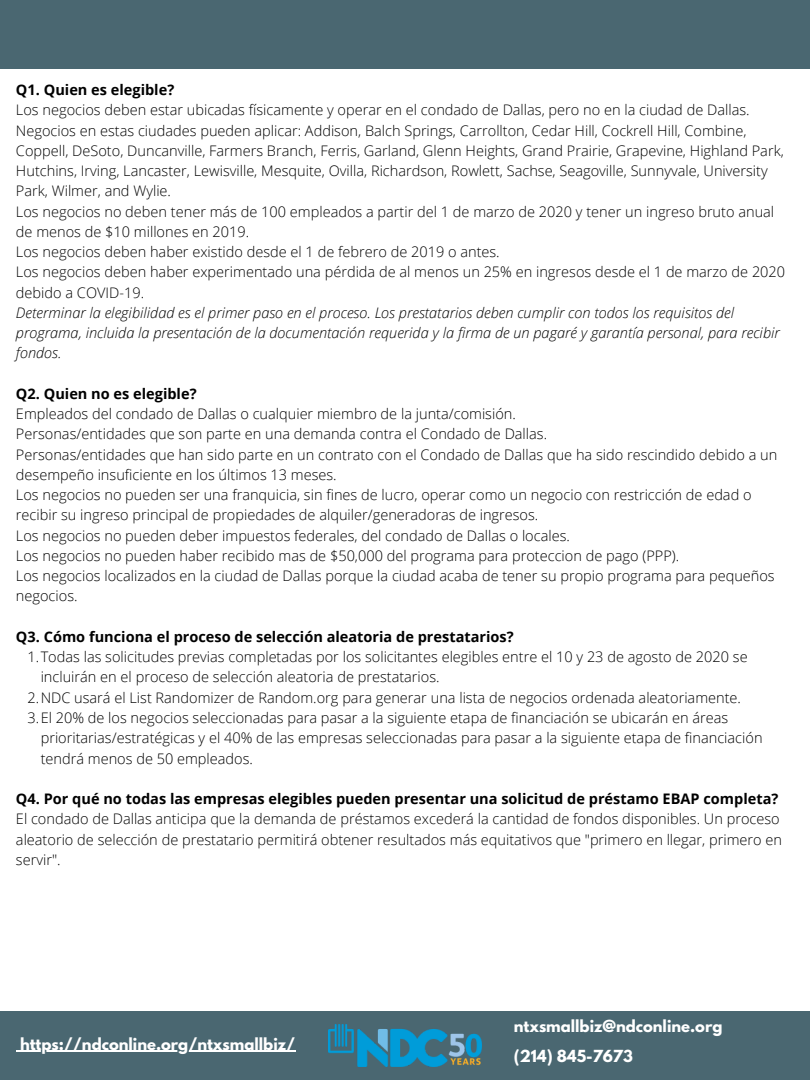
<style>
.page{position:relative;width:810px;height:1080px;background:#fff}
.page>*{position:absolute;margin:0;border:0;box-sizing:border-box;transform-origin:0 0}
.t1{font:700 14.75px/29.9px "League Spartan";color:#fff}
.t2{font:300 14.56px/20.2px "Open Sans";color:#000}
.t3{font:italic 300 14.56px/20.2px "Open Sans";color:#000}
.t4{font:700 14.56px "Open Sans";color:#000}
</style>
<div class="page">
<div style="left:0;top:0;width:810px;height:69px;background:#4a6771"></div>
<div style="left:0;top:1011px;width:810px;height:69px;background:#4a6771"></div>
<img style="left:329px;top:1025px;width:153px;height:42px">
<hr style="left:20px;top:1050px;width:275px;height:2px;background:#fff">
<p class="t4" style="left:16px;top:80px;width:160px">Q1. Quien es elegible?</p>
<p class="t2" style="left:16px;top:100px;width:771px">Los negocios deben estar ubicadas físicamente y operar en el condado de Dallas, pero no en la ciudad de Dallas.<br>Negocios en estas ciudades pueden aplicar: Addison, Balch Springs, Carrollton, Cedar Hill, Cockrell Hill, Combine, Coppell, DeSoto, Duncanville, Farmers Branch, Ferris, Garland, Glenn Heights, Grand Prairie, Grapevine, Highland Park, Hutchins, Irving, Lancaster, Lewisville, Mesquite, Ovilla, Richardson, Rowlett, Sachse, Seagoville, Sunnyvale, University Park, Wilmer, and Wylie.<br>Los negocios no deben tener más de 100 empleados a partir del 1 de marzo de 2020 y tener un ingreso bruto anual de menos de $10 millones en 2019.<br>Los negocios deben haber existido desde el 1 de febrero de 2019 o antes.<br>Los negocios deben haber experimentado una pérdida de al menos un 25% en ingresos desde el 1 de marzo de 2020 debido a COVID-19.</p>
<p class="t3" style="left:16px;top:302px;width:765px">Determinar la elegibilidad es el primer paso en el proceso. Los prestatarios deben cumplir con todos los requisitos del programa, incluida la presentación de la documentación requerida y la firma de un pagaré y garantía personal, para recibir fondos.</p>
<p class="t4" style="left:16px;top:383px;width:182px">Q2. Quien no es elegible?</p>
<p class="t2" style="left:16px;top:403px;width:763px">Empleados del condado de Dallas o cualquier miembro de la junta/comisión.<br>Personas/entidades que son parte en una demanda contra el Condado de Dallas.<br>Personas/entidades que han sido parte en un contrato con el Condado de Dallas que ha sido rescindido debido a un desempeño insuficiente en los últimos 13 meses.<br>Los negocios no pueden ser una franquicia, sin fines de lucro, operar como un negocio con restricción de edad o recibir su ingreso principal de propiedades de alquiler/generadoras de ingresos.<br>Los negocios no pueden deber impuestos federales, del condado de Dallas o locales.<br>Los negocios no pueden haber recibido mas de $50,000 del programa para proteccion de pago (PPP).<br>Los negocios localizados en la ciudad de Dallas porque la ciudad acaba de tener su propio programa para pequeños negocios.</p>
<p class="t4" style="left:16px;top:626px;width:499px">Q3. Cómo funciona el proceso de selección aleatoria de prestatarios?</p>
<p class="t2" style="left:27px;top:646px;width:722px">1.Todas las solicitudes previas completadas por los solicitantes elegibles entre el 10 y 23 de agosto de 2020 se</p>
<p class="t2" style="left:41px;top:667px;width:400px">incluirán en el proceso de selección aleatoria de prestatarios.</p>
<p class="t2" style="left:27px;top:687px;width:715px">2.NDC usará el List Randomizer de Random.org para generar una lista de negocios ordenada aleatoriamente.</p>
<p class="t2" style="left:27px;top:707px;width:702px">3.El 20% de los negocios seleccionadas para pasar a la siguiente etapa de financiación se ubicarán en áreas</p>
<p class="t2" style="left:41px;top:727px;width:723px">prioritarias/estratégicas y el 40% de las empresas seleccionadas para pasar a la siguiente etapa de financiación</p>
<p class="t2" style="left:41px;top:748px;width:214px">tendrá menos de 50 empleados.</p>
<p class="t4" style="left:16px;top:788px;width:764px">Q4. Por qué no todas las empresas elegibles pueden presentar una solicitud de préstamo EBAP completa?</p>
<p class="t2" style="left:16px;top:808px;width:768px">El condado de Dallas anticipa que la demanda de préstamos excederá la cantidad de fondos disponibles. Un proceso aleatorio de selección de prestatario permitirá obtener resultados más equitativos que "primero en llegar, primero en servir".</p>
<p class="t1" style="left:20px;top:1030px;width:277px">https://ndconline.org/ntxsmallbiz/</p>
<p class="t1" style="left:514px;top:1013px;width:210px">ntxsmallbiz@ndconline.org (214) 845-7673</p>
</div>
